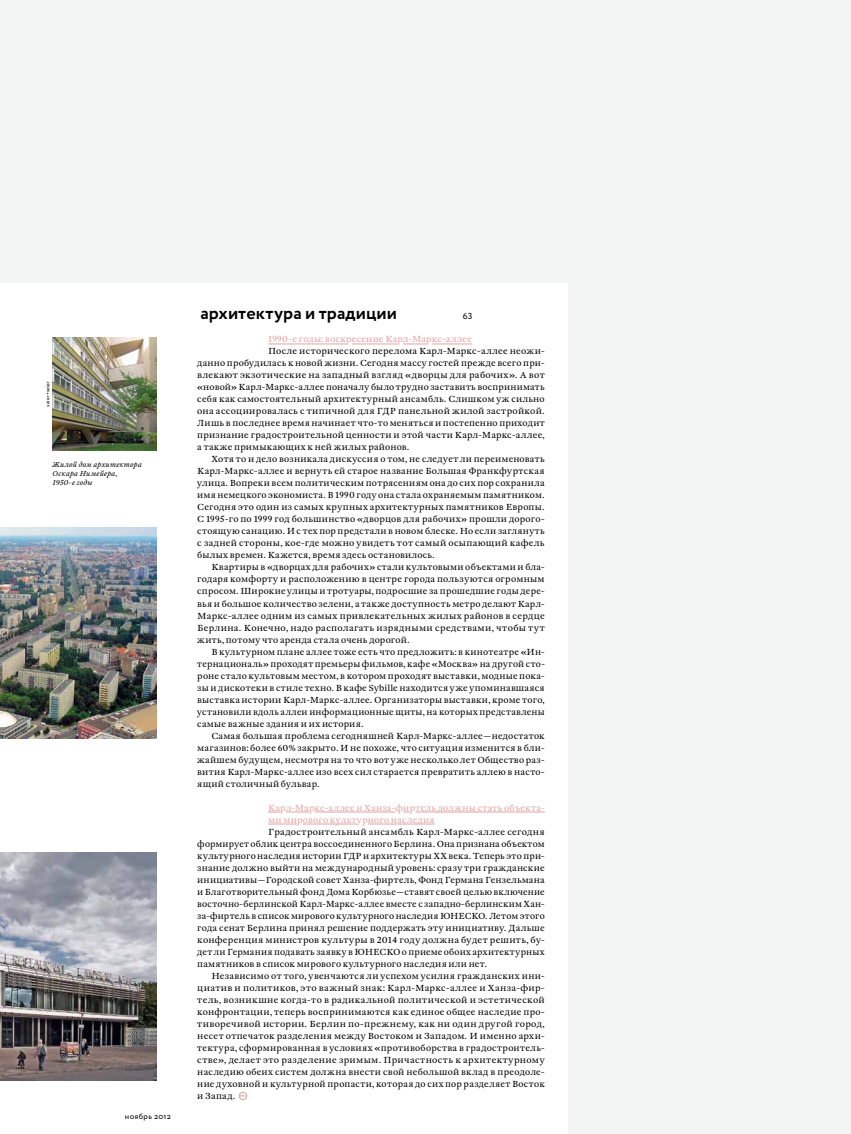
<style>
.page{position:relative;width:851px;height:1134px;background:#fff}
.page>*{position:absolute;margin:0;border:0;box-sizing:border-box;transform-origin:0 0}
.t1{font:700 18px "Circe";letter-spacing:.005em;color:#000}
.t2{font:8.7px/12px "William";letter-spacing:.03em;color:#000;text-align:justify}
.t3{font:8.7px/12px "William";letter-spacing:.025em;color:#e1a3a1}
.t4{font:8.7px "Circe";color:#000}
.t5{font:8px "Circe";letter-spacing:.04em;color:#000}
.t6{font:italic 7px/9px "William";letter-spacing:.045em;color:#000}
.t7{font:5px "Circe";letter-spacing:.035em;color:#000}
</style>
<div class="page">
<div style="left:0;top:0;width:850px;height:1134px;background:#f3f4f4"></div>
<div style="left:0;top:283px;width:567px;height:851px;background:#fff"></div>
<hr style="left:268px;top:344px;width:78px;height:1px;background:#e1a3a1">
<hr style="left:352px;top:344px;width:45px;height:1px;background:#e1a3a1">
<svg style="left:403px;top:344px;width:23px;height:1px"></svg>
<hr style="left:431px;top:344px;width:41px;height:1px;background:#e1a3a1">
<svg style="left:268px;top:812px;width:12px;height:1px"></svg>
<svg style="left:286px;top:812px;width:23px;height:1px"></svg>
<hr style="left:314px;top:812px;width:81px;height:1px;background:#e1a3a1">
<hr style="left:415px;top:812px;width:129px;height:1px;background:#e1a3a1">
<svg style="left:268px;top:824px;width:29px;height:1px"></svg>
<hr style="left:303px;top:824px;width:54px;height:1px;background:#e1a3a1">
<hr style="left:368px;top:824px;width:67px;height:1px;background:#e1a3a1">
<div style="left:239px;top:1092px;width:8px;height:8px;border:1px solid #e1a3a1;border-radius:50%"></div>
<img style="left:0;top:852px;width:156px;height:228px">
<img style="left:0;top:527px;width:156px;height:211px">
<img style="left:53px;top:338px;width:103px;height:112px">
<p class="t7" style="left:44px;top:407px;width:27px;rotate:-90deg">seier+seier</p>
<p class="t6" style="left:53px;top:460px;width:91px">Жилой дом архитектора<br>Оскара Нимейера,<br>1950-е годы</p>
<p class="t5" style="left:125px;top:1111px;width:47px">ноябрь 2012</p>
<h1 class="t1" style="left:200px;top:301px;width:198px">архитектура и традиции</h1>
<p class="t4" style="left:463px;top:310px;width:11px">63</p>
<p class="t3" style="left:268px;top:334px;width:205px">1990-е годы: воскресение Карл-Маркс-аллее</p>
<p class="t2" style="left:197px;top:346px;width:349px;text-indent:71px">После исторического перелома Карл-Маркс-аллее неожи&shy;данно пробудилась к новой жизни. Сегодня массу гостей прежде всего при&shy;влекают экзотические на западный взгляд «дворцы для рабочих». А вот «новой» Карл-Маркс-аллее поначалу было трудно заставить воспринимать себя как самостоятельный архитектурный ансамбль. Слишком уж сильно она ассоциировалась с типичной для ГДР панельной жилой застройкой.<br>Лишь в последнее время начинает что-то меняться и постепенно приходит признание градостроительной ценности и этой части Карл-Маркс-аллее, а также примыкающих к ней жилых районов.</p>
<p class="t2" style="left:197px;top:454px;width:349px;text-indent:14px">Хотя то и дело возникала дискуссия о том, не следует ли переименовать Карл-Маркс-аллее и вернуть ей старое название Большая Франкфуртская улица. Вопреки всем политическим потрясениям она до сих пор сохранила имя немецкого экономиста. В 1990 году она стала охраняемым памятником.<br>Сегодня это один из самых крупных архитектурных памятников Европы.<br>С 1995-го по 1999 год большинство «дворцов для рабочих» прошли дорого&shy;стоящую санацию. И с тех пор предстали в новом блеске. Но если заглянуть с задней стороны, кое-где можно увидеть тот самый осыпающий кафель былых времен. Кажется, время здесь остановилось.</p>
<p class="t2" style="left:197px;top:562px;width:349px;text-indent:14px">Квартиры в «дворцах для рабочих» стали культовыми объектами и бла&shy;годаря комфорту и расположению в центре города пользуются огромным спросом. Широкие улицы и тротуары, подросшие за прошедшие годы дере&shy;вья и большое количество зелени, а также доступность метро делают Карл-Маркс-аллее одним из самых привлекательных жилых районов в сердце Берлина. Конечно, надо располагать изрядными средствами, чтобы тут жить, потому что аренда стала очень дорогой.</p>
<p class="t2" style="left:197px;top:646px;width:349px;text-indent:14px">В культурном плане аллее тоже есть что предложить: в кинотеатре «Ин&shy;тернациональ» проходят премьеры фильмов, кафе «Москва» на другой сто&shy;роне стало культовым местом, в котором проходят выставки, модные пока&shy;зы и дискотеки в стиле техно. В кафе Sybille находится уже упоминавшаяся выставка истории Карл-Маркс-аллее. Организаторы выставки, кроме того, установили вдоль аллеи информационные щиты, на которых представлены самые важные здания и их история.</p>
<p class="t2" style="left:197px;top:730px;width:349px;text-indent:14px">Самая большая проблема сегодняшней Карл-Маркс-аллее—недостаток магазинов: более 60 % закрыто. И не похоже, что ситуация изменится в бли&shy;жайшем будущем, несмотря на то что вот уже несколько лет Общество раз&shy;вития Карл-Маркс-аллее изо всех сил старается превратить аллею в насто&shy;ящий столичный бульвар.</p>
<p class="t3" style="left:268px;top:802px;width:278px">Карл-Маркс-аллее и Ханза-фиртель должны стать объекта&shy;ми мирового культурного наследия</p>
<p class="t2" style="left:197px;top:826px;width:349px;text-indent:71px">Градостроительный ансамбль Карл-Маркс-аллее сегодня формирует облик центра воссоединенного Берлина. Она признана объектом культурного наследия истории ГДР и архитектуры ХХ века. Теперь это при&shy;знание должно выйти на международный уровень: сразу три гражданские инициативы—Городской совет Ханза-фиртель, Фонд Германа Гензельмана и Благотворительный фонд Дома Корбюзье—ставят своей целью включение восточно-берлинской Карл-Маркс-аллее вместе с западно-берлинским Хан&shy;за-фиртель в список мирового культурного наследия ЮНЕСКО. Летом этого года сенат Берлина принял решение поддержать эту инициативу. Дальше конференция министров культуры в 2014 году должна будет решить, бу&shy;дет ли Германия подавать заявку в ЮНЕСКО о приеме обоих архитектурных памятников в список мирового культурного наследия или нет.</p>
<p class="t2" style="left:197px;top:970px;width:349px;text-indent:14px">Независимо от того, увенчаются ли успехом усилия гражданских ини&shy;циатив и политиков, это важный знак: Карл-Маркс-аллее и Ханза-фир&shy;тель, возникшие когда-то в радикальной политической и эстетической конфронтации, теперь воспринимаются как единое общее наследие про&shy;тиворечивой истории. Берлин по-прежнему, как ни один другой город, несет отпечаток разделения между Востоком и Западом. И именно архи&shy;тектура, сформированная в условиях «противоборства в градостроитель&shy;стве», делает это разделение зримым. Причастность к архитектурному наследию обеих систем должна внести свой небольшой вклад в преодоле&shy;ние духовной и культурной пропасти, которая до сих пор разделяет Восток и Запад.</p>
</div>
